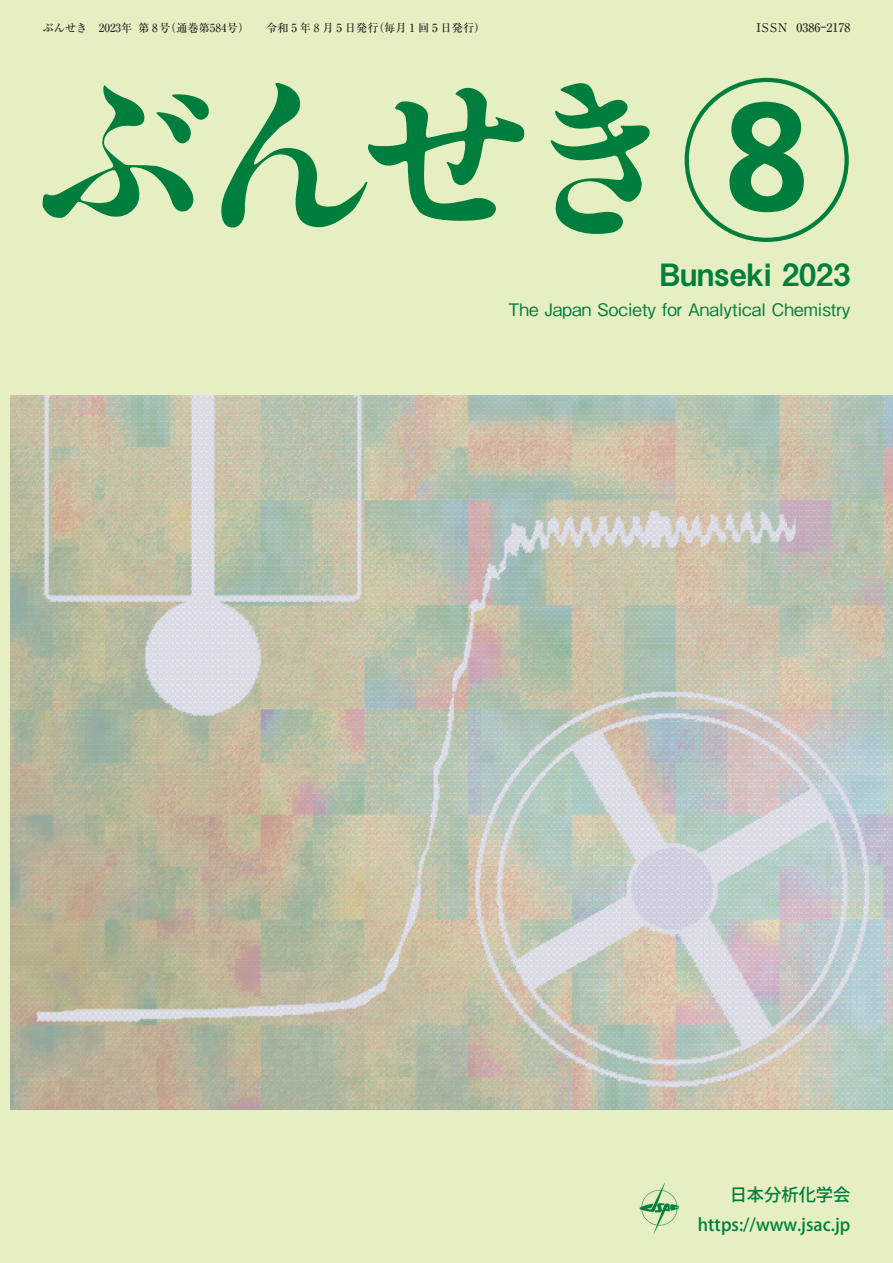
<style>
.page{position:relative;width:893px;height:1263px;background:#e6efc1}
.page>*{position:absolute;margin:0;border:0;box-sizing:border-box;transform-origin:0 0}
.t1{font:700 153px "Frutiger LT Std";color:#007e3d}
.t2{font:30.75px "Midashi Go Pr 6 MB31";color:#007e3d}
.t3{font:500 17.25px "Gothic BBB Pr 6";color:#007e3d}
.t4{font:500 17.25px/30.2px "Koz Go Pr 6 N";color:#007e3d;text-align:right}
.t5{font:500 12px "Ryumin Pr 6";color:#231f20}
.t6{font:500 11.25px "Ryumin Pr 6";color:#231f20}
</style>
<div class="page">
<svg style="left:550px;top:83px;width:100px;height:151px"></svg>
<svg style="left:42px;top:85px;width:167px;height:133px"></svg>
<svg style="left:221px;top:83px;width:304px;height:145px"></svg>
<div style="left:685px;top:78px;width:164px;height:164px;border:4px solid #007e3d;border-radius:50%"></div>
<img style="left:639px;top:1182px;width:40px;height:51px">
<img style="left:10px;top:395px;width:883px;height:715px">
<p class="t6" style="left:43px;top:18px;width:444px">ぶんせき　2023年 第 8号（通巻第584号）　　令和 5 年 8 月 5 日発行（毎月 1 回 5 日発行）</p>
<p class="t5" style="left:756px;top:18px;width:96px">ISSN 0386‒2178</p>
<h1 class="t1" style="left:724px;top:67px;width:87px">8</h1>
<h2 class="t2" style="left:659px;top:250px;width:193px">Bunseki 2023</h2>
<h3 class="t3" style="left:509px;top:295px;width:343px">The Japan Society for Analytical Chemistry</h3>
<h3 class="t4" style="left:698px;top:1180px;width:154px">日本分析化学会https://www.jsac.jp</h3>
</div>
